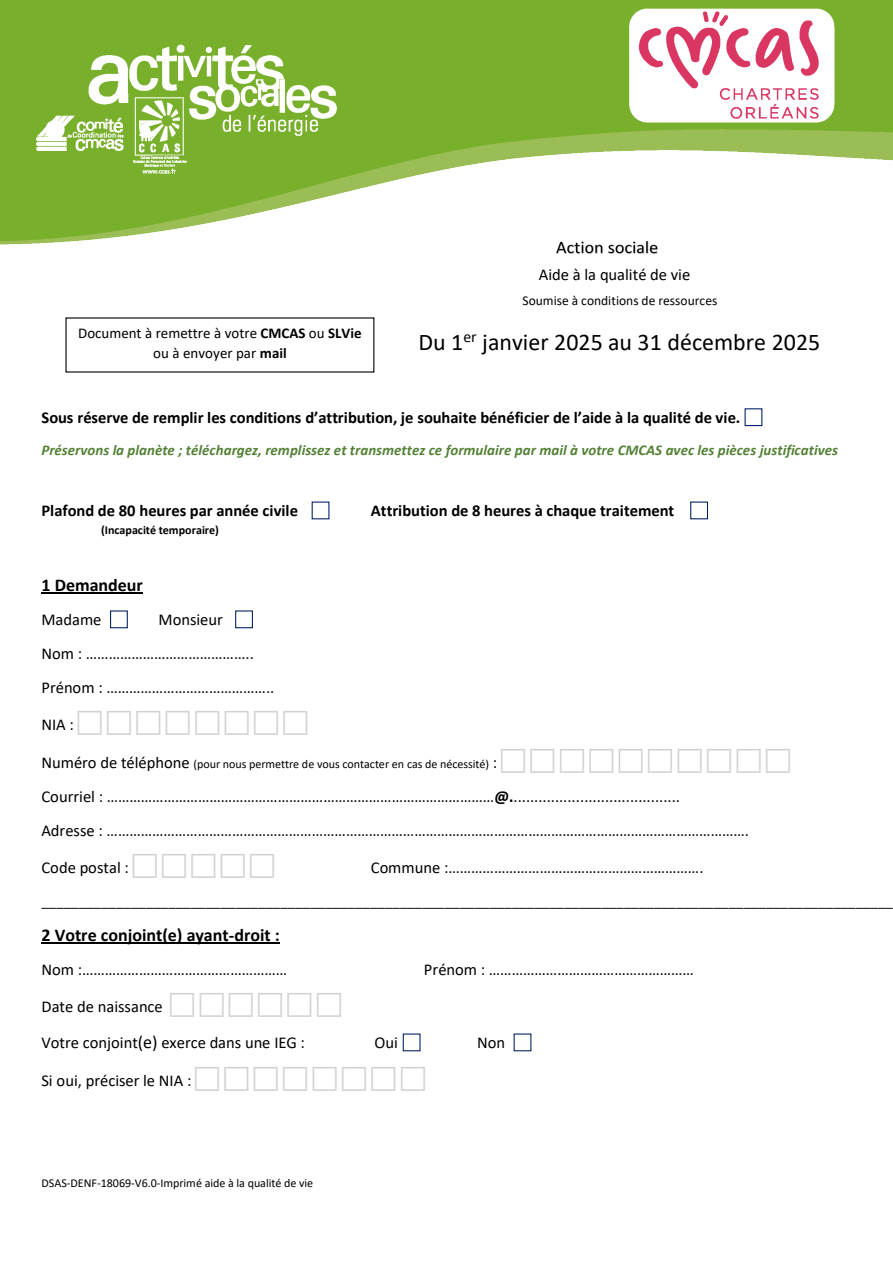
<style>
.page{position:relative;width:893px;height:1263px;background:#fff}
.page>*{position:absolute;margin:0;border:0;box-sizing:border-box;transform-origin:0 0}
.t1{font:24px "Calibri";color:#000}
.t2{font:700 18px "Calibri";color:#000}
.t3{font:16.5px/33.8px "Calibri";color:#000}
.t4{font:700 16.5px "Calibri";letter-spacing:-.005em;color:#000}
.t5{font:15px/19.6px "Calibri";letter-spacing:.005em;color:#000;text-align:center}
.t6{font:italic 700 15px "Calibri";color:#538135}
.t7{font:13.5px "Calibri";color:#000}
.t8{font:12px "Calibri";letter-spacing:-.005em;color:#000}
.t9{font:700 12px "Calibri";color:#000}
.s1{font-weight:700}
.s2{font-size:16.5px}
.s3{font-size:18px}
</style>
<div class="page">
<img style="left:0;top:0;width:893px;height:245px">
<div style="left:745px;top:408px;width:17px;height:18px;border:1px solid #002060"></div>
<div style="left:690px;top:501px;width:18px;height:18px;border:1px solid #002060"></div>
<hr style="left:41px;top:593px;width:102px;height:1px;background:#000">
<div style="left:110px;top:610px;width:18px;height:18px;border:1px solid #002060"></div>
<div style="left:235px;top:610px;width:18px;height:18px;border:1px solid #002060"></div>
<hr style="left:41px;top:942px;width:239px;height:2px;background:#000">
<div style="left:530px;top:225px;width:143px;height:43px;background:#fff"></div>
<img style="left:556px;top:241px;width:102px;height:13px">
<p class="t3" style="left:539px;top:257px;width:153px">Aide à la qualité de vie</p>
<p class="t5" style="left:78px;top:323px;width:285px">Document à remettre à votre <span class="s1">CMCAS</span> ou <span class="s1">SLVie </span>ou à envoyer par <span class="s1">mail</span></p>
<p class="t7" style="left:523px;top:291px;width:196px">Soumise à conditions de ressources</p>
<h1 class="t1" style="left:419px;top:325px;width:403px">Du 1<sup>er</sup> janvier 2025 au 31 décembre 2025</h1>
<p class="t4" style="left:41px;top:406px;width:700px">Sous réserve de remplir les conditions d’attribution, je souhaite bénéficier de l’aide à la qualité de vie.</p>
<p class="t6" style="left:41px;top:439px;width:798px">Préservons la planète ; téléchargez, remplissez et transmettez ce formulaire par mail à votre CMCAS avec les pièces justificatives</p>
<p class="t4" style="left:41px;top:499px;width:258px">Plafond de 80 heures par année civile</p>
<p class="t4" style="left:371px;top:499px;width:305px">Attribution de 8 heures à chaque traitement</p>
<p class="t9" style="left:101px;top:521px;width:119px">(Incapacité temporaire)</p>
<p class="t2" style="left:41px;top:572px;width:103px">1 Demandeur</p>
<p class="t3" style="left:41px;top:602px;width:62px">Madame</p>
<p class="t3" style="left:41px;top:602px;width:234px;text-indent:117px">Monsieur<br>Nom : ……………………………………..<br>Prénom : ……………………………………..</p>
<p class="t3" style="left:41px;top:707px;width:34px">NIA :</p>
<p class="t8" style="left:41px;top:755px;width:457px"><span class="s2">Numéro de téléphone</span> (pour nous permettre de vous contacter en cas de nécessité) <span class="s2">:</span></p>
<p class="t3" style="left:41px;top:779px;width:709px">Courriel : …………………………………………………………………………………………<span class="s1">@.</span>........................................<br>Adresse : …………………………………………………………………………………………………………………………………………………….</p>
<p class="t3" style="left:41px;top:850px;width:89px">Code postal :</p>
<p class="t3" style="left:371px;top:850px;width:334px">Commune :………………………………………………………….</p>
<p class="t5" style="left:41px;top:891px;width:853px">__________________________________________________________________________________________________________________</p>
<p class="t2" style="left:41px;top:922px;width:240px">2 Votre conjoint(e) ayant-droit :</p>
<p class="t3" style="left:41px;top:952px;width:247px">Nom :………………………………………………</p>
<p class="t3" style="left:424px;top:952px;width:272px">Prénom : ………………………………………………</p>
<p class="t3" style="left:41px;top:988px;width:265px;line-height:35.8px">Date de naissance<br>Votre conjoint<span class="s3">(e)</span> exerce dans une IEG :</p>
<p class="t3" style="left:375px;top:1025px;width:25px">Oui</p>
<p class="t3" style="left:477px;top:1025px;width:30px">Non</p>
<p class="t3" style="left:41px;top:1063px;width:152px">Si oui, préciser le NIA :</p>
<p class="t8" style="left:41px;top:1174px;width:273px">DSAS-DENF-18069-V6.0-Imprimé aide à la qualité de vie</p>
</div>
